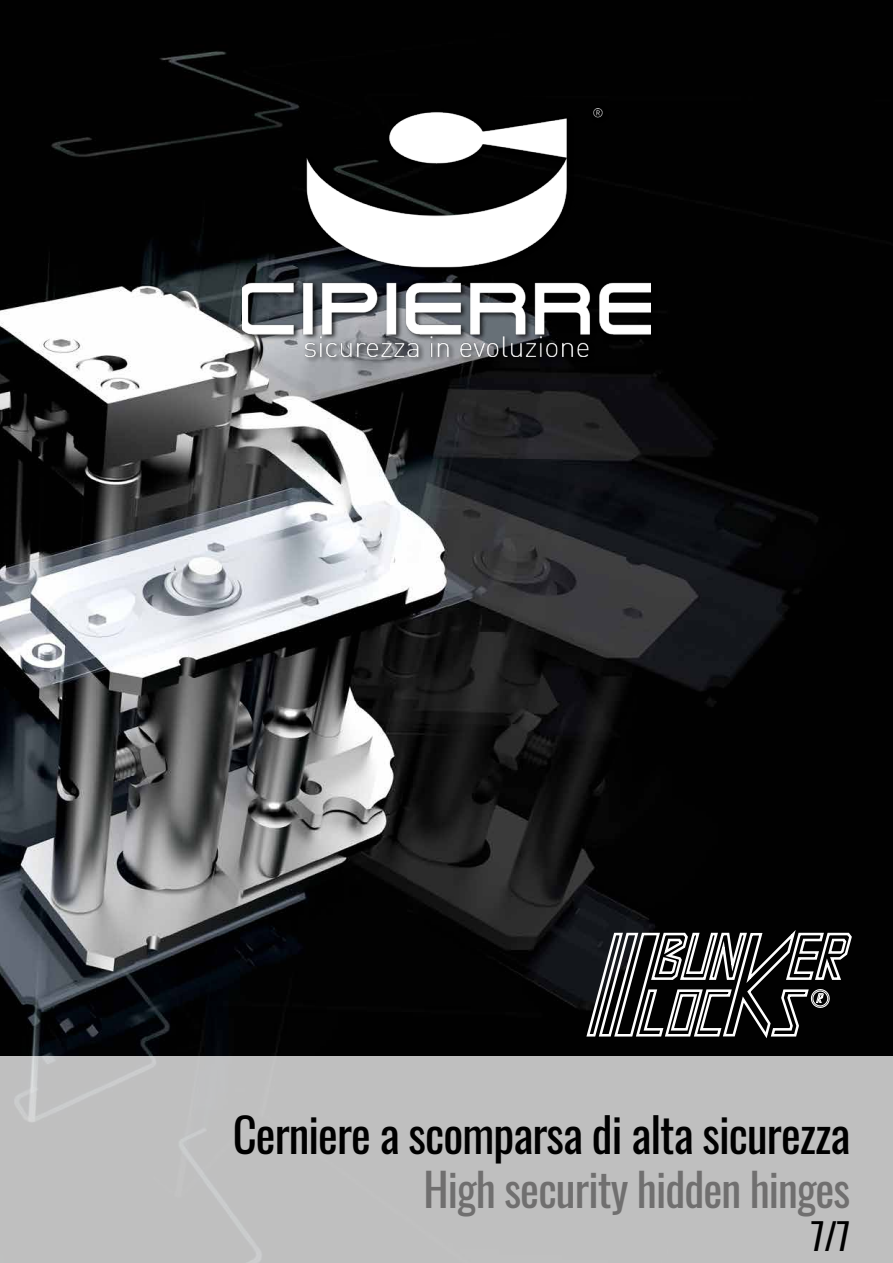
<style>
.page{position:relative;width:893px;height:1263px;background:#fff}
.page>*{position:absolute;margin:0;border:0;box-sizing:border-box;transform-origin:0 0}
.t1{font:46.8px "Oswald";letter-spacing:-.02em;color:#000}
.t2{font:45px "Oswald";letter-spacing:-.02em;color:#706f6f}
.t3{font:36px "Oswald";color:#000}
</style>
<div class="page">
<img style="left:0;top:0;width:893px;height:1056px">
<div style="left:240px;top:106px;width:417px;height:257px;background:#000;opacity:.75"></div>
<img style="left:242px;top:108px;width:409px;height:248px">
<div style="left:0;top:1056px;width:893px;height:207px;background:#bfbfbf"></div>
<svg style="left:585px;top:926px;width:268px;height:115px"></svg>
<p class="t1" style="left:233px;top:1093px;width:619px">Cerniere a scomparsa di alta sicurezza</p>
<p class="t2" style="left:423px;top:1150px;width:429px">High security hidden hinges</p>
<p class="t3" style="left:811px;top:1204px;width:41px">7/7</p>
</div>
